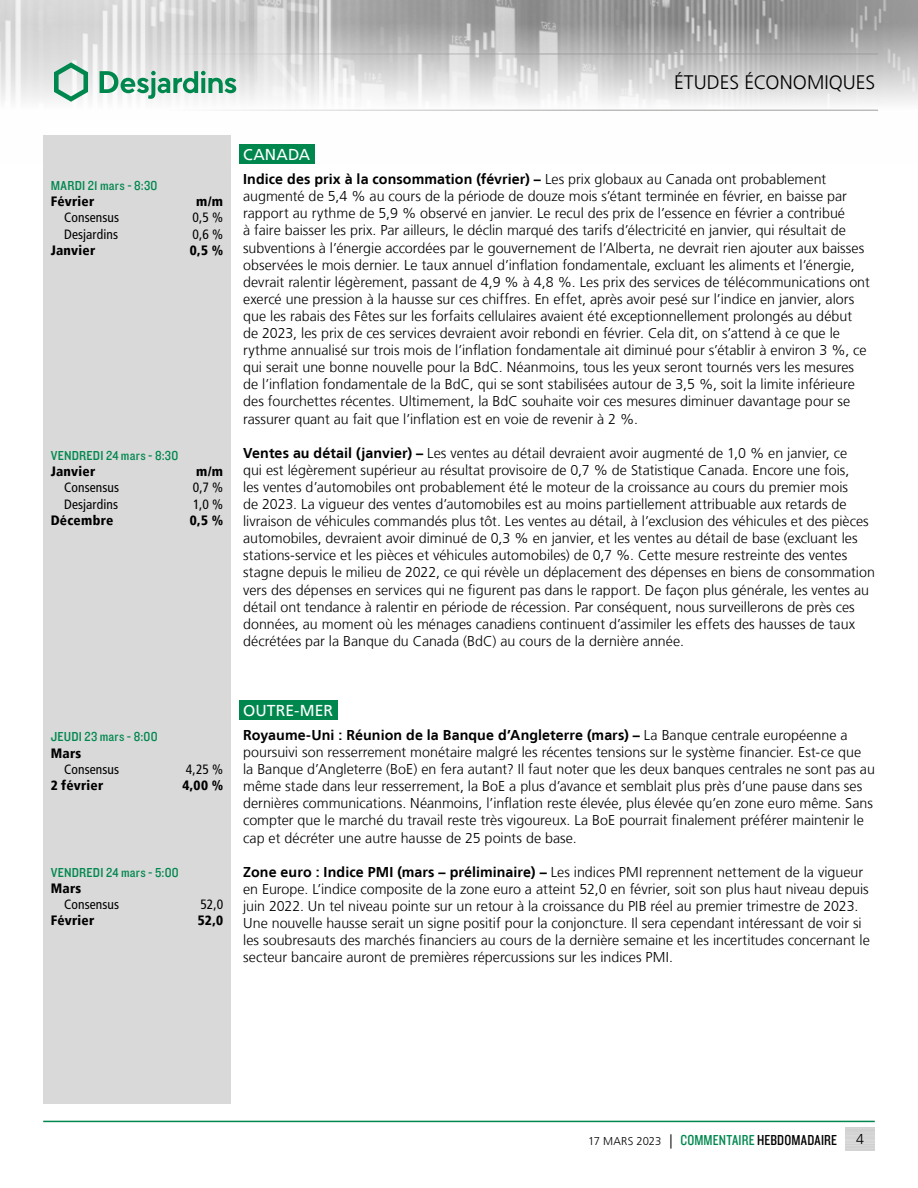
<style>
.page{position:relative;width:918px;height:1188px;background:#fff}
.page>*{position:absolute;margin:0;border:0;box-sizing:border-box;transform-origin:0 0}
.t1{font:300 19.5px "Frutiger LT";color:#000}
.t2{font:15.75px "Frutiger LT";letter-spacing:.01em;color:#fff}
.t3{font:15px "Knockout 29 Junior Ltweight";letter-spacing:.01em;color:#000}
.t4{font:300 14.25px/17.1px "Frutiger LT";color:#000}
.t5{font:condensed 13.5px "Frutiger LT";letter-spacing:.01em;color:#000}
.t6{font:900 condensed 13.5px "Frutiger LT";letter-spacing:.02em;color:#000}
.t7{font:13.5px "Knockout 30 Junior Welterwt";letter-spacing:.015em;color:#00874e}
.s1{font-weight:700}
.s2{font-family:"Frutiger LT";font-weight:300;font-size:11.25px}
.s3{font-family:"Frutiger LT";font-weight:300;font-size:14.25px}
.s4{color:#00874e}
</style>
<div class="page">
<img style="left:0;top:0;width:918px;height:164px">
<hr style="left:0;top:54px;width:878px;height:1px;background:#9d9d9c">
<hr style="left:0;top:110px;width:878px;height:1px;background:#9d9d9c">
<svg style="left:54px;top:62px;width:34px;height:40px"></svg>
<svg style="left:100px;top:71px;width:136px;height:28px"></svg>
<hr style="left:43px;top:1121px;width:832px;height:1px;background:#00874e">
<div style="left:43px;top:135px;width:188px;height:969px;background:#d9d9d9"></div>
<div style="left:239px;top:144px;width:75px;height:20px;background:#00874e"></div>
<div style="left:239px;top:700px;width:98px;height:20px;background:#00874e"></div>
<h1 class="t1" style="left:674px;top:72px;width:203px">ÉTUDES ÉCONOMIQUES</h1>
<p class="t7" style="left:51px;top:177px;width:108px">MARDI 21 mars - 8:30</p>
<p class="t6" style="left:51px;top:193px;width:45px">Février</p>
<p class="t6" style="left:196px;top:193px;width:28px">m/m</p>
<p class="t5" style="left:64px;top:210px;width:57px">Consensus</p>
<p class="t5" style="left:192px;top:210px;width:32px">0,5 %</p>
<p class="t5" style="left:64px;top:226px;width:55px">Desjardins</p>
<p class="t5" style="left:193px;top:226px;width:32px">0,6 %</p>
<p class="t6" style="left:51px;top:242px;width:46px">Janvier</p>
<p class="t6" style="left:190px;top:242px;width:35px">0,5 %</p>
<p class="t7" style="left:51px;top:447px;width:129px">VENDREDI 24 mars - 8:30</p>
<p class="t6" style="left:51px;top:463px;width:46px">Janvier</p>
<p class="t6" style="left:196px;top:463px;width:28px">m/m</p>
<p class="t5" style="left:64px;top:480px;width:57px">Consensus</p>
<p class="t5" style="left:193px;top:480px;width:32px">0,7 %</p>
<p class="t5" style="left:64px;top:496px;width:55px">Desjardins</p>
<p class="t5" style="left:193px;top:496px;width:31px">1,0 %</p>
<p class="t6" style="left:51px;top:512px;width:64px">Décembre</p>
<p class="t6" style="left:190px;top:512px;width:35px">0,5 %</p>
<p class="t2" style="left:243px;top:146px;width:69px">CANADA</p>
<p class="t4" style="left:243px;top:171px;width:628px"><span class="s1">Indice des prix à la consommation (février) –</span> Les prix globaux au Canada ont probablement augmenté de 5,4 % au cours de la période de douze mois s’étant terminée en février, en baisse par rapport au rythme de 5,9 % observé en janvier. Le recul des prix de l’essence en février a contribué<br>à faire baisser les prix. Par ailleurs, le déclin marqué des tarifs d’électricité en janvier, qui résultait de subventions à l’énergie accordées par le gouvernement de l’Alberta, ne devrait rien ajouter aux baisses observées le mois dernier. Le taux annuel d’inflation fondamentale, excluant les aliments et l’énergie, devrait ralentir légèrement, passant de 4,9 % à 4,8 %. Les prix des services de télécommunications ont exercé une pression à la hausse sur ces chiffres. En effet, après avoir pesé sur l’indice en janvier, alors que les rabais des Fêtes sur les forfaits cellulaires avaient été exceptionnellement prolongés au début de 2023, les prix de ces services devraient avoir rebondi en février. Cela dit, on s’attend à ce que le rythme annualisé sur trois mois de l’inflation fondamentale ait diminué pour s’établir à environ 3 %, ce qui serait une bonne nouvelle pour la BdC. Néanmoins, tous les yeux seront tournés vers les mesures de l’inflation fondamentale de la BdC, qui se sont stabilisées autour de 3,5 %, soit la limite inférieure des fourchettes récentes. Ultimement, la BdC souhaite voir ces mesures diminuer davantage pour se rassurer quant au fait que l’inflation est en voie de revenir à 2 %.</p>
<p class="t4" style="left:243px;top:445px;width:633px"><span class="s1">Ventes au détail (janvier) –</span> Les ventes au détail devraient avoir augmenté de 1,0 % en janvier, ce<br>qui est légèrement supérieur au résultat provisoire de 0,7 % de Statistique Canada. Encore une fois,<br>les ventes d’automobiles ont probablement été le moteur de la croissance au cours du premier mois<br>de 2023. La vigueur des ventes d’automobiles est au moins partiellement attribuable aux retards de livraison de véhicules commandés plus tôt. Les ventes au détail, à l’exclusion des véhicules et des pièces automobiles, devraient avoir diminué de 0,3 % en janvier, et les ventes au détail de base (excluant les stations-service et les pièces et véhicules automobiles) de 0,7 %. Cette mesure restreinte des ventes stagne depuis le milieu de 2022, ce qui révèle un déplacement des dépenses en biens de consommation vers des dépenses en services qui ne figurent pas dans le rapport. De façon plus générale, les ventes au détail ont tendance à ralentir en période de récession. Par conséquent, nous surveillerons de près ces données, au moment où les ménages canadiens continuent d’assimiler les effets des hausses de taux décrétées par la Banque du Canada (BdC) au cours de la dernière année.</p>
<p class="t7" style="left:51px;top:728px;width:108px">JEUDI 23 mars - 8:00</p>
<p class="t6" style="left:51px;top:745px;width:32px">Mars</p>
<p class="t5" style="left:64px;top:761px;width:57px">Consensus</p>
<p class="t5" style="left:186px;top:761px;width:39px">4,25 %</p>
<p class="t6" style="left:51px;top:777px;width:54px">2 février</p>
<p class="t6" style="left:182px;top:777px;width:42px">4,00 %</p>
<p class="t7" style="left:51px;top:863px;width:130px">VENDREDI 24 mars - 5:00</p>
<p class="t6" style="left:51px;top:880px;width:32px">Mars</p>
<p class="t5" style="left:64px;top:896px;width:57px">Consensus</p>
<p class="t5" style="left:201px;top:896px;width:24px">52,0</p>
<p class="t6" style="left:51px;top:912px;width:45px">Février</p>
<p class="t6" style="left:198px;top:912px;width:27px">52,0</p>
<p class="t2" style="left:243px;top:701px;width:91px">OUTRE-MER</p>
<p class="t4" style="left:243px;top:727px;width:633px"><span class="s1">Royaume-Uni : Réunion de la Banque d’Angleterre (mars) –</span> La Banque centrale européenne a poursuivi son resserrement monétaire malgré les récentes tensions sur le système financier. Est-ce que<br>la Banque d’Angleterre (BoE) en fera autant? Il faut noter que les deux banques centrales ne sont pas au même stade dans leur resserrement, la BoE a plus d’avance et semblait plus près d’une pause dans ses dernières communications. Néanmoins, l’inflation reste élevée, plus élevée qu’en zone euro même. Sans compter que le marché du travail reste très vigoureux. La BoE pourrait finalement préférer maintenir le cap et décréter une autre hausse de 25 points de base.</p>
<p class="t4" style="left:243px;top:863px;width:628px"><span class="s1">Zone euro : Indice PMI (mars – préliminaire) –</span> Les indices PMI reprennent nettement de la vigueur en Europe. L’indice composite de la zone euro a atteint 52,0 en février, soit son plus haut niveau depuis juin 2022. Un tel niveau pointe sur un retour à la croissance du PIB réel au premier trimestre de 2023.<br>Une nouvelle hausse serait un signe positif pour la conjoncture. Il sera cependant intéressant de voir si les soubresauts des marchés financiers au cours de la dernière semaine et les incertitudes concernant le secteur bancaire auront de premières répercussions sur les indices PMI.</p>
<p class="t3" style="left:588px;top:1130px;width:251px"><span class="s2">17 MARS 2023</span> <span class="s3">|</span> <span class="s4">COMMENTAIRE</span> HEBDOMADAIRE</p>
<p class="t4" style="left:856px;top:1131px;width:9px">4</p>
</div>
